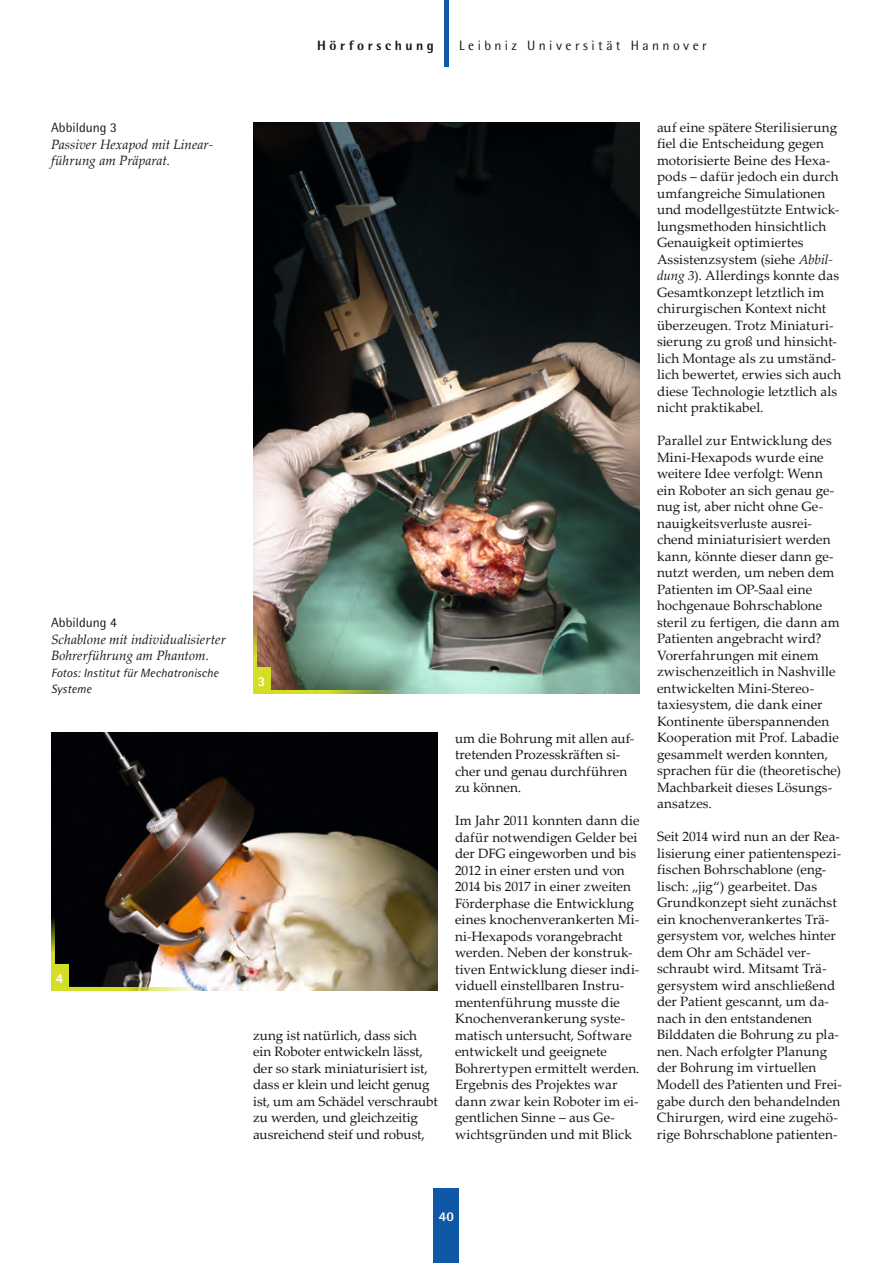
<style>
.page{position:relative;width:893px;height:1263px;background:#fff}
.page>*{position:absolute;margin:0;border:0;box-sizing:border-box;transform-origin:0 0}
.t1{font:13.5px/16.5px "Palatino Linotype";letter-spacing:.005em;color:#151616}
.t2{font:italic 13.5px/16.5px "Palatino Linotype";color:#151616}
.t3{font:13.5px "Rotis Semi Sans";letter-spacing:.255em;color:#151616}
.t4{font:800 13.5px "Rotis Semi Sans";letter-spacing:.26em;color:#151616}
.t5{font:800 13.5px "Rotis Semi Sans";color:#fff}
.t6{font:italic 12px/16.5px "Rotis Semi Sans";letter-spacing:.005em;color:#151616}
.s1{font-family:"Rotis Semi Sans";font-style:normal}
.s2{font-style:italic}
</style>
<div class="page">
<div style="left:444px;top:0;width:5px;height:66px;background:#0e58a7"></div>
<div style="left:434px;top:1188px;width:25px;height:75px;background:#0e58a7"></div>
<img style="left:253px;top:123px;width:387px;height:570px">
<hr style="left:253px;top:601px;width:3px;height:92px;background:#d3df24">
<hr style="left:253px;top:690px;width:185px;height:3px;background:#d3df24">
<div style="left:253px;top:667px;width:17px;height:26px;background:#d3df24"></div>
<img style="left:51px;top:733px;width:387px;height:257px">
<hr style="left:51px;top:898px;width:3px;height:92px;background:#d3df24">
<hr style="left:51px;top:987px;width:185px;height:3px;background:#d3df24">
<div style="left:51px;top:964px;width:17px;height:26px;background:#d3df24"></div>
<p class="t4" style="left:317px;top:36px;width:118px">Hörforschung</p>
<p class="t3" style="left:459px;top:37px;width:249px">Leibniz Universität Hannover</p>
<p class="t2" style="left:51px;top:119px;width:164px"><span class="s1">Abbildung 3<br></span>Passiver Hexapod mit Linear&shy;führung am Präparat.</p>
<p class="t2" style="left:51px;top:614px;width:176px"><span class="s1">Abbildung 4<br></span>Schablone mit individualisierter<br>Bohrerführung am Phantom.</p>
<p class="t6" style="left:51px;top:664px;width:169px">Fotos: Institut für Mechatronische<br>Systeme</p>
<p class="t5" style="left:56px;top:969px;width:9px">4</p>
<p class="t5" style="left:258px;top:672px;width:9px">3</p>
<p class="t1" style="left:253px;top:1026px;width:186px">zung ist natürlich, dass sich ein Roboter entwickeln lässt, der so stark miniaturisiert ist, dass er klein und leicht genug ist, um am Schädel verschraubt zu werden, und gleichzeitig ausreichend steif und robust,</p>
<p class="t1" style="left:455px;top:729px;width:181px">um die Bohrung mit allen auf&shy;tretenden Prozesskräften si&shy;cher und genau durchführen zu können.</p>
<p class="t1" style="left:455px;top:812px;width:186px">Im Jahr 2011 konnten dann die dafür notwendigen Gelder bei der DFG eingeworben und bis<br>2012 in einer ersten und von<br>2014 bis 2017 in einer zweiten<br>Förderphase die Entwicklung eines knochenverankerten Mi&shy;ni-Hexapods vorangebracht werden. Neben der konstruk&shy;tiven Entwicklung dieser indi&shy;viduell einstellbaren Instru&shy;mentenführung musste die<br>Knochenverankerung syste&shy;matisch untersucht, Software entwickelt und geeignete<br>Bohrertypen ermittelt werden.<br>Ergebnis des Projektes war dann zwar kein Roboter im ei&shy;gentlichen Sinne – aus Ge&shy;wichtsgründen und mit Blick</p>
<p class="t1" style="left:657px;top:119px;width:186px">auf eine spätere Sterilisierung fiel die Entscheidung gegen motorisierte Beine des Hexa&shy;pods – dafür jedoch ein durch umfangreiche Simulationen und modellgestützte Entwick&shy;lungsmethoden hinsichtlich<br>Genauigkeit optimiertes<br>Assis tenzsystem (siehe <span class="s2">Abbil&shy;dung 3</span>). Allerdings konnte das<br>Gesamtkonzept letztlich im chirurgischen Kontext nicht überzeugen. Trotz Miniaturi&shy;sierung zu groß und hinsicht&shy;lich Montage als zu umständ&shy;lich bewertet, erwies sich auch diese Technologie letztlich als nicht praktikabel.</p>
<p class="t1" style="left:657px;top:432px;width:185px">Parallel zur Entwicklung des<br>Mini-Hexapods wurde eine weitere Idee verfolgt: Wenn ein Roboter an sich genau ge&shy;nug ist, aber nicht ohne Ge&shy;nauigkeitsverluste ausrei&shy;chend miniaturisiert werden kann, könnte dieser dann ge&shy;nutzt werden, um neben dem<br>Patienten im OP-Saal eine hochgenaue Bohrschablone steril zu fertigen, die dann am<br>Patienten angebracht wird?<br>Vorerfahrungen mit einem zwischenzeitlich in Nashville entwickelten Mini-Stereo&shy;taxie system, die dank einer<br>Kontinente überspannenden<br>Kooperation mit Prof. Labadie gesammelt werden konnten, sprachen für die (theoretische)<br>Machbarkeit dieses Lösungs&shy;ansatzes.</p>
<p class="t1" style="left:657px;top:828px;width:186px">Seit 2014 wird nun an der Rea&shy;lisierung einer patientenspezi&shy;fischen Bohrschablone (eng&shy;lisch: „jig“) gearbeitet. Das<br>Grundkonzept sieht zunächst ein knochenverankertes Trä&shy;gersystem vor, welches hinter dem Ohr am Schädel ver&shy;schraubt wird. Mitsamt Trä&shy;gersystem wird anschließend der Patient gescannt, um da&shy;nach in den entstandenen<br>Bilddaten die Bohrung zu pla&shy;nen. Nach erfolgter Planung der Bohrung im virtuellen<br>Modell des Patienten und Frei&shy;gabe durch den behandelnden<br>Chirurgen, wird eine zugehö&shy;rige Bohrschablone patienten-</p>
<p class="t5" style="left:439px;top:1208px;width:17px">40</p>
</div>
